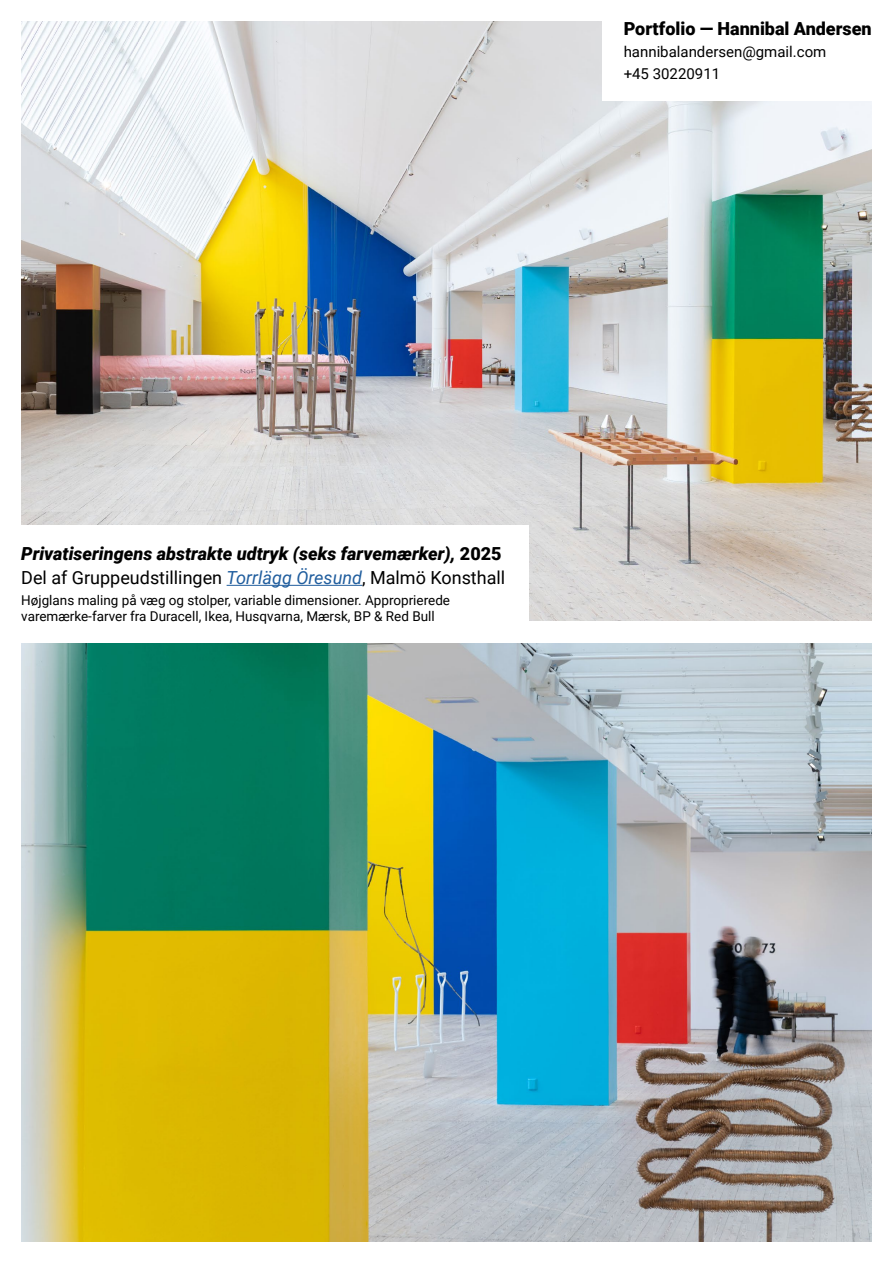
<style>
.page{position:relative;width:893px;height:1263px;background:#fff}
.page>*{position:absolute;margin:0;border:0;box-sizing:border-box;transform-origin:0 0}
.t1{font:italic 900 18px/24px "Roboto";color:#000}
.t2{font:900 18px "Roboto";color:#000}
.t3{font:15px/22.2px "Roboto";color:#000}
.t4{font:13.5px/16.5px "Roboto";color:#000}
.s1{font-style:normal}
.s2{font-weight:400;font-style:normal}
.s3{font-weight:400;color:#215e9e}
</style>
<div class="page">
<img style="left:21px;top:643px;width:851px;height:599px">
<img style="left:21px;top:21px;width:851px;height:600px">
<div style="left:0;top:525px;width:529px;height:117px;background:#fff"></div>
<hr style="left:227px;top:585px;width:135px;height:1px;background:#215e9e">
<div style="left:602px;top:0;width:291px;height:101px;background:#fff"></div>
<h1 class="t2" style="left:624px;top:16px;width:250px">Portfolio — Hannibal Andersen</h1>
<p class="t3" style="left:624px;top:40px;width:204px">hannibalandersen@gmail.com +45 30220911</p>
<h1 class="t1" style="left:21px;top:541px;width:486px">Privatiseringens abstrakte udtryk (seks farvemærker), <span class="s1">2025<br></span><span class="s2">Del af Gruppeudstillingen</span> <span class="s3">Torrlägg Öresund</span><span class="s2">, Malmö Konsthall</span></h1>
<p class="t4" style="left:21px;top:591px;width:430px">Højglans maling på væg og stolper, variable dimensioner. Approprierede varemærke-farver fra Duracell, Ikea, Husqvarna, Mærsk, BP &amp; Red Bull</p>
</div>
